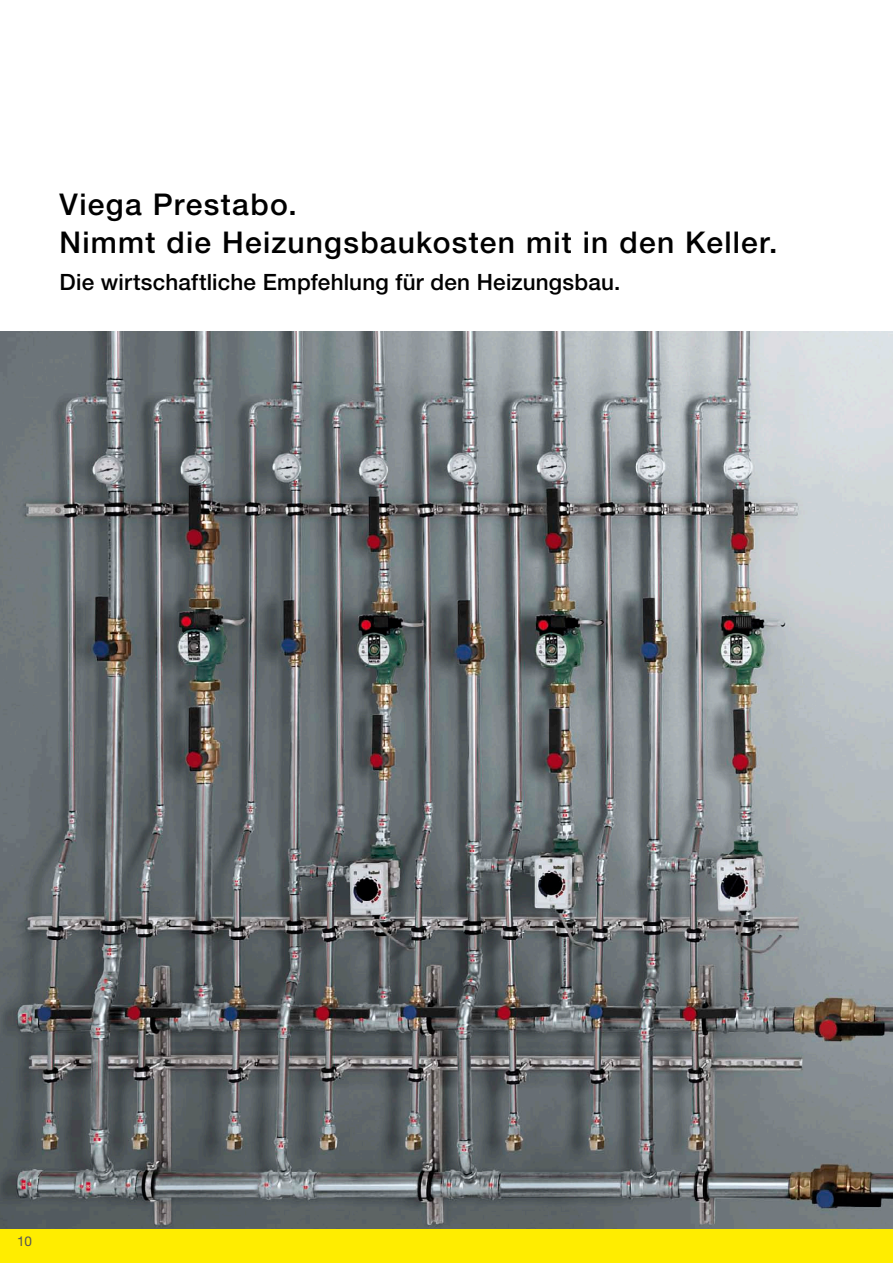
<style>
.page{position:relative;width:893px;height:1263px;background:#fff}
.page>*{position:absolute;margin:0;border:0;box-sizing:border-box;transform-origin:0 0}
.t1{font:500 30px/37.5px "Viega Helvetica Neue";letter-spacing:.04em;color:#000}
.t2{font:500 22.5px "Viega Helvetica Neue";letter-spacing:.01em;color:#000}
.t3{font:13.5px "Viega Helvetica Neue";color:#555}
</style>
<div class="page">
<img style="left:0;top:332px;width:893px;height:897px">
<div style="left:0;top:1229px;width:893px;height:34px;background:#ffed00"></div>
<p class="t1" style="left:60px;top:186px;width:719px">Viega Prestabo.<br>Nimmt die Heizungsbaukosten mit in den Keller.</p>
<p class="t2" style="left:60px;top:269px;width:562px">Die wirtschaftliche Empfehlung für den Heizungsbau.</p>
<p class="t3" style="left:17px;top:1233px;width:17px">10</p>
</div>
